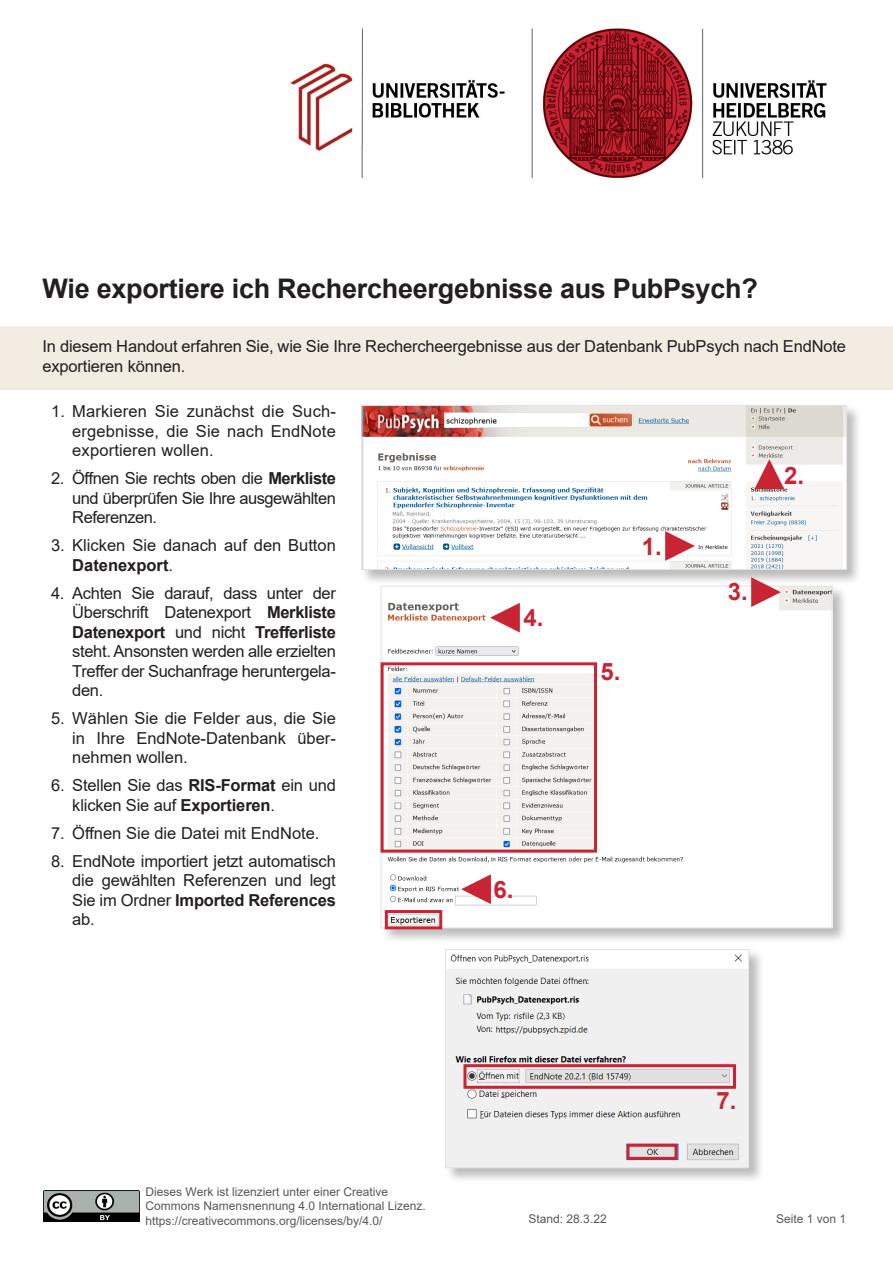
<style>
.page{position:relative;width:893px;height:1263px;background:#fff}
.page>*{position:absolute;margin:0;border:0;box-sizing:border-box;transform-origin:0 0}
.Handout_UB_Überschri{font:700 27px "Arial";letter-spacing:-.01em;color:#231f20}
.Handout_UB_Fußzeile{font:700 24px "Arial";color:#c82434}
.Handout_UB_Fließtext{font:16.5px/19.5px "Arial";letter-spacing:-.01em;color:#231f20;text-align:justify}
.Handout_UB_Fußzeile-2{font:12px/14.4px "Arial";color:#57585a}
.s1{font-weight:700}
</style>
<div class="page">
<div style="left:0;top:326px;width:893px;height:64px;background:#f2ece3"></div>
<img style="left:290px;top:28px;width:537px;height:151px">
<div style="left:360px;top:404px;width:502px;height:181px;background:#231f20;opacity:.3"></div>
<img style="left:363px;top:407px;width:482px;height:161px">
<div style="left:361px;top:405px;width:486px;height:165px;border:1px solid #e2e3e3"></div>
<img style="left:44px;top:1190px;width:96px;height:31px">
<div style="left:380px;top:585px;width:468px;height:359px;background:#231f20;opacity:.3"></div>
<img style="left:384px;top:588px;width:446px;height:338px">
<svg style="left:665px;top:531px;width:30px;height:30px"></svg>
<svg style="left:754px;top:459px;width:30px;height:30px"></svg>
<div style="left:444px;top:948px;width:320px;height:235px;background:#231f20;opacity:.3"></div>
<img style="left:447px;top:951px;width:300px;height:215px">
<div style="left:445px;top:949px;width:304px;height:219px;border:1px solid #e2e3e3"></div>
<svg style="left:751px;top:577px;width:30px;height:30px"></svg>
<div style="left:381px;top:662px;width:216px;height:191px;border:3px solid #c82434"></div>
<div style="left:463px;top:1064px;width:273px;height:25px;border:3px solid #c82434"></div>
<div style="left:626px;top:1144px;width:51px;height:16px;border:3px solid #c82434"></div>
<svg style="left:490px;top:603px;width:30px;height:29px"></svg>
<svg style="left:461px;top:874px;width:30px;height:30px"></svg>
<div style="left:385px;top:910px;width:57px;height:19px;border:3px solid #c82434"></div>
<p class="Handout_UB_Überschri" style="left:43px;top:269px;width:717px">Wie exportiere ich Rechercheergebnisse aus PubPsych?</p>
<p class="Handout_UB_Fließtext" style="left:43px;top:337px;width:805px">In diesem Handout erfahren Sie, wie Sie Ihre Rechercheergebnisse aus der Datenbank PubPsych nach EndNote exportieren können.</p>
<p class="Handout_UB_Fließtext" style="left:72px;top:401px;width:265px;text-indent:-21px">1. Markieren Sie zunächst die Such&shy;ergebnisse, die Sie nach EndNote exportieren wollen.</p>
<p class="Handout_UB_Fließtext" style="left:72px;top:468px;width:265px;text-indent:-21px">2. Öffnen Sie rechts oben die <span class="s1">Merkliste </span>und überprüfen Sie Ihre ausgewählten Referenzen.</p>
<p class="Handout_UB_Fließtext" style="left:72px;top:535px;width:265px;text-indent:-21px">3. Klicken Sie danach auf den Button<br><span class="s1">Datenexport</span>.</p>
<p class="Handout_UB_Fließtext" style="left:72px;top:583px;width:265px;text-indent:-21px">4. Achten Sie darauf, dass unter der Überschrift Datenexport <span class="s1">Merkliste Datenexport</span> und nicht <span class="s1">Trefferliste </span>steht. Ansonsten werden alle erzielten Treffer der Suchanfrage heruntergela&shy;den.</p>
<p class="Handout_UB_Fließtext" style="left:72px;top:708px;width:265px;text-indent:-21px">5. Wählen Sie die Felder aus, die Sie in Ihre EndNote-Datenbank über&shy;nehmen wollen.</p>
<p class="Handout_UB_Fließtext" style="left:72px;top:775px;width:265px;text-indent:-21px">6. Stellen Sie das <span class="s1">RIS-Format</span> ein und klicken Sie auf <span class="s1">Exportieren</span>.</p>
<p class="Handout_UB_Fließtext" style="left:51px;top:823px;width:270px">7. Öffnen Sie die Datei mit EndNote.</p>
<p class="Handout_UB_Fließtext" style="left:72px;top:851px;width:265px;text-indent:-21px">8. EndNote importiert jetzt automatisch die gewählten Referenzen und legt Sie im Ordner <span class="s1">Imported References </span>ab.</p>
<p class="Handout_UB_Fußzeile" style="left:784px;top:459px;width:22px">2.</p>
<p class="Handout_UB_Fußzeile" style="left:642px;top:529px;width:22px">1.</p>
<p class="Handout_UB_Fußzeile" style="left:728px;top:575px;width:22px">3.</p>
<p class="Handout_UB_Fußzeile" style="left:523px;top:601px;width:22px">4.</p>
<p class="Handout_UB_Fußzeile" style="left:601px;top:654px;width:22px">5.</p>
<p class="Handout_UB_Fußzeile" style="left:494px;top:872px;width:22px">6.</p>
<p class="Handout_UB_Fußzeile-2" style="left:146px;top:1184px;width:282px">Dieses Werk ist lizenziert unter einer Creative<br>Commons Namensnennung 4.0 International Lizenz. https://creativecommons.org/licenses/by/4.0/</p>
<p class="Handout_UB_Fußzeile" style="left:716px;top:1084px;width:22px">7.</p>
<p class="Handout_UB_Fußzeile-2" style="left:529px;top:1211px;width:80px">Stand: 28.3.22</p>
<p class="Handout_UB_Fußzeile-2" style="left:776px;top:1211px;width:72px">Seite 1 von 1</p>
</div>
